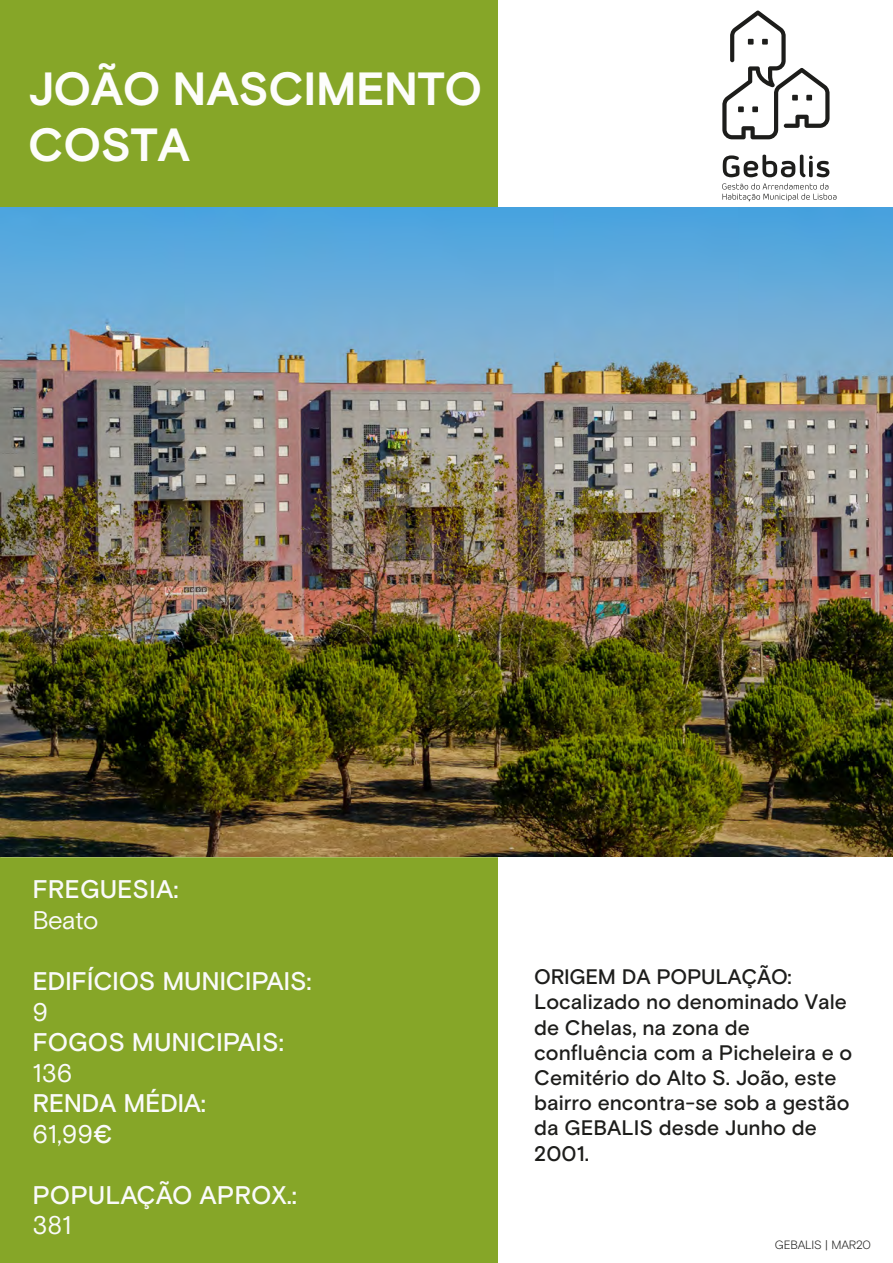
<style>
.page{position:relative;width:893px;height:1263px;background:#fff}
.page>*{position:absolute;margin:0;border:0;box-sizing:border-box;transform-origin:0 0}
.t1{font:700 46.5px/55.8px "Basis Grotesque Pro";letter-spacing:-.01em;color:#fdfdfb}
.t2{font:500 25.5px/31px "Basis Grotesque Pro";color:#fafafa}
.t3{font:25.5px "Basis Grotesque Pro";letter-spacing:-.015em;color:#fafafa}
.t4{font:500 21px/25.2px "Basis Grotesque Pro";color:#1d1d1b}
.t5{font:300 12px "Basis Grotesque Pro";letter-spacing:-.015em;color:#1d1d1b}
.s1{font-weight:400}
</style>
<div class="page">
<div style="left:0;top:0;width:498px;height:1263px;background:#86a628"></div>
<svg style="left:722px;top:11px;width:108px;height:128px"></svg>
<svg style="left:723px;top:155px;width:106px;height:22px"></svg>
<svg style="left:722px;top:183px;width:114px;height:18px"></svg>
<img style="left:1px;top:207px;width:892px;height:649px">
<h1 class="t1" style="left:28px;top:60px;width:456px">JOÃO NASCIMENTO<br>COSTA</h1>
<p class="t2" style="left:32px;top:873px;width:148px">FREGUESIA:</p>
<p class="t3" style="left:32px;top:905px;width:67px">Beato</p>
<p class="t2" style="left:32px;top:965px;width:281px">EDIFÍCIOS MUNICIPAIS:</p>
<p class="t3" style="left:32px;top:997px;width:17px">9</p>
<p class="t2" style="left:32px;top:1026px;width:253px">FOGOS MUNICIPAIS:</p>
<p class="t3" style="left:32px;top:1058px;width:41px">136</p>
<p class="t2" style="left:32px;top:1087px;width:175px">RENDA MÉDIA:<br><span class="s1">61,99</span>€</p>
<p class="t2" style="left:32px;top:1179px;width:266px">POPULAÇÃO APROX.:</p>
<p class="t3" style="left:32px;top:1210px;width:41px">381</p>
<p class="t4" style="left:534px;top:964px;width:320px">ORIGEM DA POPULAÇÃO:<br>Localizado no denominado Vale de Chelas, na zona de confluência com a Picheleira e o<br>Cemitério do Alto S. João, este bairro encontra-se sob a gestão da GEBALIS desde Junho de<br>2001.</p>
<p class="t5" style="left:775px;top:1238px;width:98px">GEBALIS | MAR20</p>
</div>
